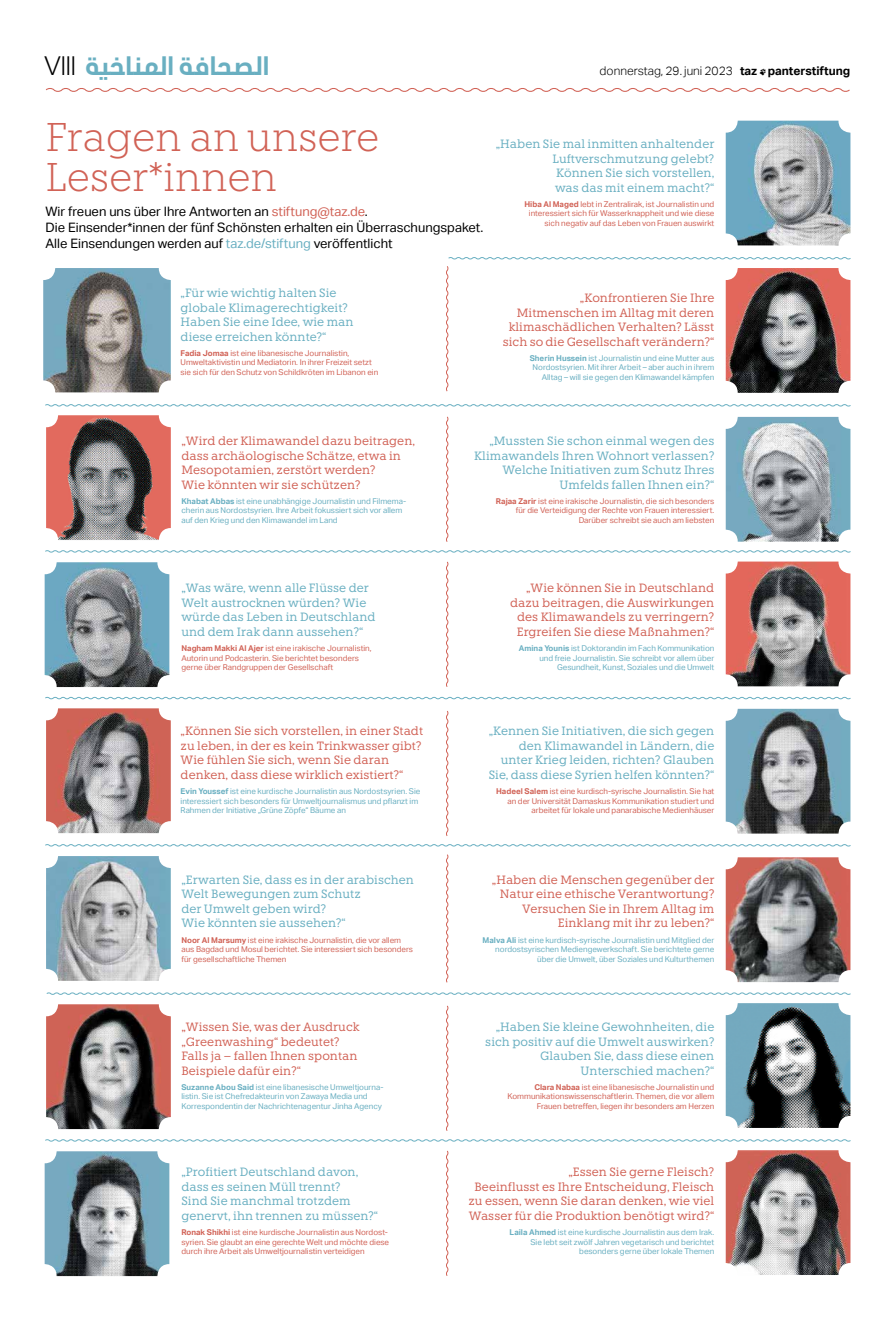
<style>
.page{position:relative;width:893px;height:1333px;background:#fff}
.page>*{position:absolute;margin:0;border:0;box-sizing:border-box;transform-origin:0 0}
.t1{font:300 40px/40px "Knile";letter-spacing:-.01em;color:#d16256}
.t2{font:700 26px "Aktiv Grotesk";color:#69afc1}
.t3{font:13px/15.8px "Aktiv Grotesk";color:#000}
.t4{font:12px/14.5px "Knile";color:#69afc1;text-align:right}
.t5{font:12px/14.5px "Knile";color:#d16256;text-align:right}
.t6{font:300 12px "Aktiv Grotesk";color:#000}
.t7{font:8px/9.5px "Aktiv Grotesk";color:#d16256;text-align:right}
.t8{font:8px/9.5px "Aktiv Grotesk";color:#69afc1;text-align:right}
.s1{font-weight:300;color:#000}
.s2{font-weight:700}
.s3{color:#d16256}
.s4{color:#69afc1}
</style>
<div class="page">
<svg style="left:46px;top:88px;width:804px;height:4px"></svg>
<img style="left:43px;top:268px;width:128px;height:124px">
<img style="left:46px;top:415px;width:125px;height:125px">
<img style="left:46px;top:1004px;width:125px;height:124px">
<img style="left:726px;top:561px;width:124px;height:125px">
<img style="left:726px;top:1003px;width:124px;height:124px">
<img style="left:46px;top:708px;width:125px;height:125px">
<img style="left:726px;top:708px;width:124px;height:125px">
<img style="left:726px;top:121px;width:124px;height:124px">
<img style="left:726px;top:1150px;width:124px;height:124px">
<img style="left:726px;top:857px;width:124px;height:125px">
<img style="left:45px;top:562px;width:124px;height:125px">
<img style="left:45px;top:1151px;width:124px;height:124px">
<img style="left:46px;top:856px;width:125px;height:124px">
<img style="left:726px;top:417px;width:124px;height:124px">
<svg style="left:446px;top:416px;width:3px;height:126px"></svg>
<svg style="left:446px;top:1005px;width:3px;height:126px"></svg>
<svg style="left:446px;top:561px;width:3px;height:126px"></svg>
<svg style="left:446px;top:1150px;width:3px;height:126px"></svg>
<svg style="left:446px;top:711px;width:3px;height:125px"></svg>
<svg style="left:446px;top:854px;width:3px;height:129px"></svg>
<svg style="left:446px;top:257px;width:405px;height:135px"></svg>
<svg style="left:45px;top:404px;width:806px;height:3px"></svg>
<svg style="left:45px;top:696px;width:806px;height:3px"></svg>
<svg style="left:45px;top:844px;width:806px;height:3px"></svg>
<svg style="left:46px;top:992px;width:805px;height:3px"></svg>
<svg style="left:45px;top:550px;width:806px;height:3px"></svg>
<svg style="left:45px;top:1139px;width:806px;height:3px"></svg>
<h2 class="t2" style="left:44px;top:48px;width:227px"><span class="s1">V I I I</span> ة من اخي ا ل ة صحاف ا ل</h2>
<h3 class="t6" style="left:600px;top:62px;width:252px">donnerstag, 29. juni 2023 <span class="s2">taz panterstiftung</span></h3>
<h1 class="t1" style="left:45px;top:116px;width:336px">Fragen an unsere<br>Leser*innen</h1>
<h3 class="t3" style="left:46px;top:203px;width:439px">Wir freuen uns über Ihre Antworten an <span class="s3">stiftung@taz.de</span>.<br>Die Einsender*innen der fünf Schönsten erhalten ein Überraschungspaket.<br>Alle Einsendungen werden auf <span class="s4">taz.de/stiftung</span> veröffentlicht</h3>
<h3 class="t4" style="left:496px;top:136px;width:220px">„Haben Sie mal inmitten anhaltender<br>Luftverschmutzung gelebt?<br>Können Sie sich vorstellen,<br>was das mit einem macht?“</h3>
<p class="t7" style="left:524px;top:199px;width:191px"><span class="s2">Hiba Al Maged</span> lebt in Zentralirak, ist Journalistin und interessiert sich für Wasserknappheit und wie diese sich negativ auf das Leben von Frauen auswirkt</p>
<h3 class="t4" style="left:181px;top:285px;width:174px;text-align:left">„Für wie wichtig halten Sie globale Klimagerechtigkeit?<br>Haben Sie eine Idee, wie man diese erreichen könnte?“</h3>
<p class="t7" style="left:181px;top:348px;width:199px;text-align:left"><span class="s2">Fadia Jomaa</span> ist eine libanesische Journalistin,<br>Umweltaktivistin und Mediatorin. In ihrer Freizeit setzt sie sich für den Schutz von Schildkröten im Libanon ein</p>
<h3 class="t5" style="left:503px;top:290px;width:213px">„Konfrontieren Sie Ihre<br>Mitmenschen im Alltag mit deren klimaschädlichen Verhalten? Lässt sich so die Gesellschaft verändern?“</h3>
<p class="t8" style="left:530px;top:353px;width:186px"><span class="s2">Sherin Hussein</span> ist Journalistin und eine Mutter aus<br>Nordostsyrien. Mit ihrer Arbeit – aber auch in ihrem<br>Alltag – will sie gegen den Klimawandel kämpfen</p>
<h3 class="t5" style="left:181px;top:433px;width:235px;text-align:left">„Wird der Klimawandel dazu beitragen, dass archäologische Schätze, etwa in Mesopotamien, zerstört werden?<br>Wie könnten wir sie schützen?</h3>
<p class="t8" style="left:181px;top:496px;width:226px;text-align:left"><span class="s2">Khabat Abbas</span> ist eine unabhängige Journalistin und Filmema&shy;cherin aus Nordostsyrien. Ihre Arbeit fokussiert sich vor allem auf den Krieg und den Klimawandel im Land</p>
<h3 class="t4" style="left:181px;top:580px;width:196px;text-align:left">„Was wäre, wenn alle Flüsse der<br>Welt austrocknen würden? Wie würde das Leben in Deutschland und dem Irak dann aussehen?“</h3>
<p class="t7" style="left:181px;top:643px;width:192px;text-align:left"><span class="s2">Nagham Makki Al Ajer</span> ist eine irakische Journalistin,<br>Autorin und Podcasterin. Sie berichtet besonders gerne über Randgruppen der Gesellschaft</p>
<h3 class="t5" style="left:181px;top:723px;width:244px;text-align:left">„Können Sie sich vorstellen, in einer Stadt zu leben, in der es kein Trinkwasser gibt?<br>Wie fühlen Sie sich, wenn Sie daran denken, dass diese wirklich existiert?“</h3>
<p class="t8" style="left:181px;top:786px;width:241px;text-align:left"><span class="s2">Evin Youssef</span> ist eine kurdische Journalistin aus Nordostsyrien. Sie interessiert sich besonders für Umweltjournalismus und pflanzt im<br>Rahmen der Initiative „Grüne Zöpfe“ Bäume an</p>
<h3 class="t4" style="left:181px;top:872px;width:234px;text-align:left">„Erwarten Sie, dass es in der arabischen<br>Welt Bewegungen zum Schutz<br>der Umwelt geben wird?<br>Wie könnten sie aussehen?“</h3>
<p class="t7" style="left:181px;top:934px;width:233px;text-align:left"><span class="s2">Noor Al Marsumy</span> ist eine irakische Journalistin, die vor allem aus Bagdad und Mosul berichtet. Sie interessiert sich besonders für gesellschaftliche Themen</p>
<h3 class="t5" style="left:181px;top:1019px;width:179px;text-align:left">„Wissen Sie, was der Ausdruck „Greenwashing“ bedeutet?<br>Falls ja – fallen Ihnen spontan<br>Beispiele dafür ein?“</h3>
<p class="t8" style="left:181px;top:1081px;width:204px;text-align:left"><span class="s2">Suzanne Abou Said</span> ist eine libanesische Umweltjourna&shy;listin. Sie ist Chefredakteurin von Zawaya Media und<br>Korrespondentin der Nachrichtenagentur Jinha Agency</p>
<h3 class="t4" style="left:181px;top:1164px;width:198px;text-align:left">„Profitiert Deutschland davon, dass es seinen Müll trennt?<br>Sind Sie manchmal trotzdem genervt, ihn trennen zu müssen?“</h3>
<p class="t7" style="left:181px;top:1227px;width:209px;text-align:left"><span class="s2">Ronak Shikhi</span> ist eine kurdische Journalistin aus Nordost&shy;syrien. Sie glaubt an eine gerechte Welt und möchte diese durch ihre Arbeit als Umweltjournalistin verteidigen</p>
<h3 class="t4" style="left:474px;top:433px;width:242px">„Mussten Sie schon einmal wegen des Klimawandels Ihren Wohnort verlassen?<br>Welche Initiativen zum Schutz Ihres Umfelds fallen Ihnen ein?“</h3>
<p class="t7" style="left:496px;top:496px;width:220px"><span class="s2">Rajaa Zarir</span> ist eine irakische Journalistin, die sich besonders für die Verteidigung der Rechte von Frauen interessiert.<br>Darüber schreibt sie auch am liebsten</p>
<h3 class="t5" style="left:510px;top:580px;width:206px">„Wie können Sie in Deutschland dazu beitragen, die Auswirkungen des Klimawandels zu verringern?<br>Ergreifen Sie diese Maßnahmen?“</h3>
<p class="t8" style="left:519px;top:643px;width:197px"><span class="s2">Amina Younis</span> ist Doktorandin im Fach Kommunikation und freie Journalistin. Sie schreibt vor allem über<br>Gesundheit, Kunst, Soziales und die Umwelt</p>
<h3 class="t4" style="left:489px;top:723px;width:227px">„Kennen Sie Initiativen, die sich gegen den Klimawandel in Ländern, die unter Krieg leiden, richten? Glauben Sie, dass diese Syrien helfen könnten?“</h3>
<p class="t7" style="left:496px;top:786px;width:220px"><span class="s2">Hadeel Salem</span> ist eine kurdisch-syrische Journalistin. Sie hat an der Universität Damaskus Kommunikation studiert und arbeitet für lokale und panarabische Medienhäuser</p>
<h3 class="t5" style="left:492px;top:872px;width:224px">„Haben die Menschen gegenüber der<br>Natur eine ethische Verantwortung?<br>Versuchen Sie in Ihrem Alltag im<br>Einklang mit ihr zu leben?“</h3>
<p class="t8" style="left:483px;top:934px;width:233px"><span class="s2">Malva Ali</span> ist eine kurdisch-syrische Journalistin und Mitglied der nordostsyrischen Mediengewerkschaft. Sie berichtete gerne über die Umwelt, über Soziales und Kulturthemen</p>
<h3 class="t4" style="left:485px;top:1019px;width:231px">„Haben Sie kleine Gewohnheiten, die sich positiv auf die Umwelt auswirken?<br>Glauben Sie, dass diese einen<br>Unterschied machen?“</h3>
<p class="t7" style="left:508px;top:1081px;width:208px"><span class="s2">Clara Nabaa</span> ist eine libanesische Journalistin und<br>Kommunikationswissenschaftlerin. Themen, die vor allem<br>Frauen betreffen, liegen ihr besonders am Herzen</p>
<h3 class="t5" style="left:468px;top:1164px;width:247px">„Essen Sie gerne Fleisch?<br>Beeinflusst es Ihre Entscheidung, Fleisch zu essen, wenn Sie daran denken, wie viel Wasser für die Produktion benötigt wird?“</h3>
<p class="t8" style="left:510px;top:1227px;width:206px"><span class="s2">Laila Ahmed</span> ist eine kurdische Journalistin aus dem Irak.<br>Sie lebt seit zwölf Jahren vegetarisch und berichtet besonders gerne über lokale Themen</p>
</div>
